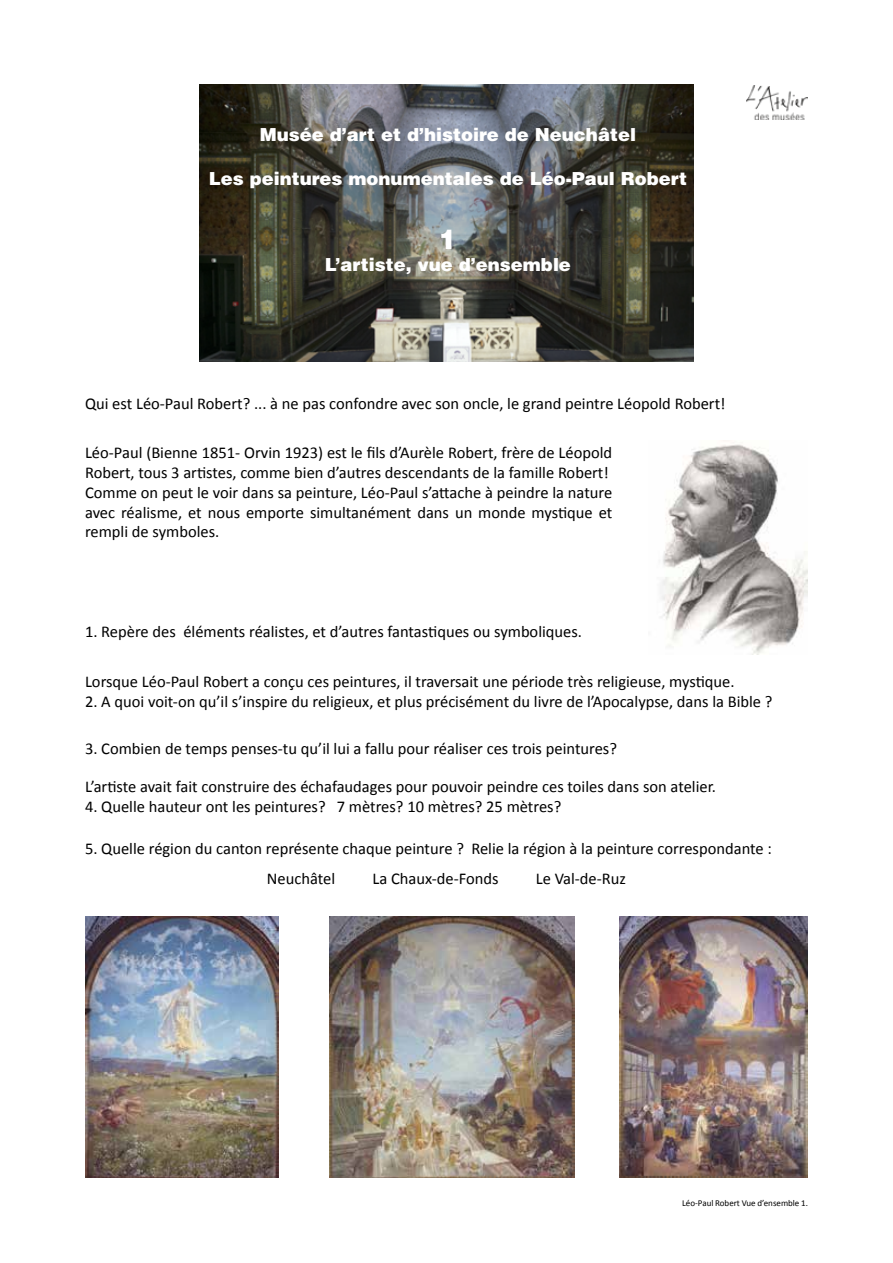
<style>
.page{position:relative;width:893px;height:1263px;background:#fff}
.page>*{position:absolute;margin:0;border:0;box-sizing:border-box;transform-origin:0 0}
.t1{font:900 27px "Helvetica";color:#fff}
.t2{font:900 18px "Helvetica";color:#fff}
.t3{font:16.5px/19.8px "Calibri";color:#000}
.t4{font:9px "Calibri";color:#000}
</style>
<div class="page">
<img style="left:199px;top:85px;width:494px;height:276px">
<img style="left:660px;top:442px;width:148px;height:212px">
<img style="left:620px;top:917px;width:188px;height:261px">
<img style="left:330px;top:917px;width:245px;height:261px">
<img style="left:85px;top:917px;width:194px;height:261px">
<img style="left:747px;top:85px;width:61px;height:34px">
<p class="t2" style="left:260px;top:123px;width:377px">Musée d’art et d’histoire de Neuchâtel</p>
<p class="t2" style="left:209px;top:166px;width:480px">Les peintures monumentales de Léo-Paul Robert</p>
<h1 class="t1" style="left:439px;top:222px;width:20px">1</h1>
<p class="t2" style="left:325px;top:253px;width:248px">L’artiste, vue d’ensemble</p>
<p class="t3" style="left:85px;top:393px;width:642px">Qui est Léo-Paul Robert? ... à ne pas confondre avec son oncle, le grand peintre Léopold Robert!</p>
<p class="t3" style="left:85px;top:443px;width:529px">Léo-Paul (Bienne 1851- Orvin 1923) est le fils d’Aurèle Robert, frère de Léopold Robert, tous 3 artistes, comme bien d’autres descendants de la famille Robert!<br>Comme on peut le voir dans sa peinture, Léo-Paul s’attache à peindre la nature avec réalisme, et nous emporte simultanément dans un monde mystique et rempli de symboles.</p>
<p class="t3" style="left:85px;top:621px;width:498px">1. Repère des éléments réalistes, et d’autres fantastiques ou symboliques.</p>
<p class="t3" style="left:85px;top:671px;width:651px">Lorsque Léo-Paul Robert a conçu ces peintures, il traversait une période très religieuse, mystique.</p>
<p class="t3" style="left:85px;top:691px;width:689px">2. A quoi voit-on qu’il s’inspire du religieux, et plus précisément du livre de l’Apocalypse, dans la Bible ?</p>
<p class="t3" style="left:85px;top:738px;width:533px">3. Combien de temps penses-tu qu’il lui a fallu pour réaliser ces trois peintures?</p>
<p class="t3" style="left:85px;top:776px;width:632px">L’artiste avait fait construire des échafaudages pour pouvoir peindre ces toiles dans son atelier.</p>
<p class="t3" style="left:85px;top:796px;width:478px">4. Quelle hauteur ont les peintures? 7 mètres? 10 mètres? 25 mètres?</p>
<p class="t3" style="left:85px;top:839px;width:688px">5. Quelle région du canton représente chaque peinture ? Relie la région à la peinture correspondante :</p>
<p class="t3" style="left:267px;top:869px;width:70px">Neuchâtel</p>
<p class="t3" style="left:372px;top:869px;width:128px">La Chaux-de-Fonds</p>
<p class="t3" style="left:536px;top:869px;width:92px">Le Val-de-Ruz</p>
<p class="t4" style="left:682px;top:1197px;width:127px">Léo-Paul Robert Vue d’ensemble 1.</p>
</div>
